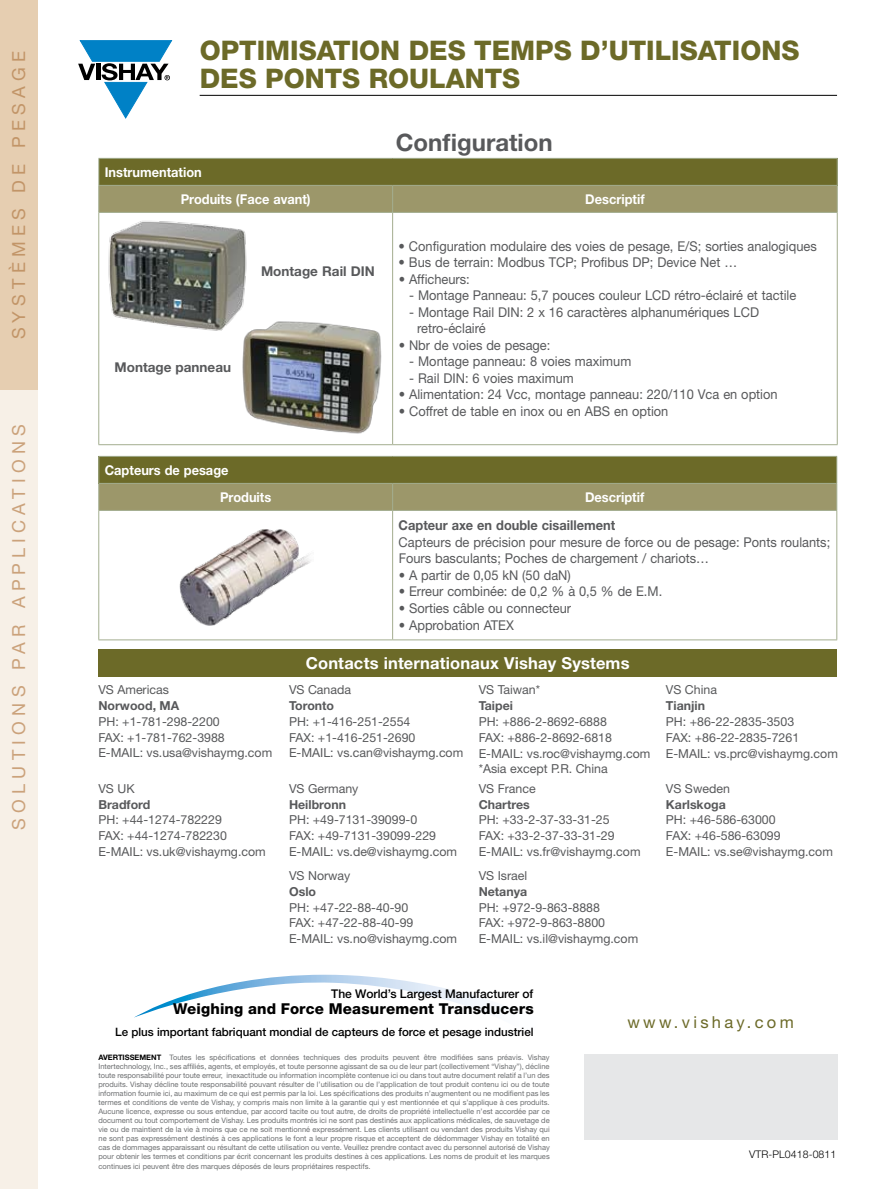
<style>
.page{position:relative;width:891px;height:1189px;background:#fff}
.page>*{position:absolute;margin:0;border:0;box-sizing:border-box;transform-origin:0 0}
.t1{font:800 27px/28.5px "Helvetica Neue LT Std";color:#6c6a28}
.t2{font:700 24px "Helvetica Neue LT Std";color:#58595b}
.t3{font:18px "Helvetica Neue LT Std";letter-spacing:.295em;color:#cba27b}
.t4{font:18px "Helvetica Neue LT Std";letter-spacing:.285em;color:#c29568}
.t5{font:700 16.5px "Helvetica Neue LT Std";letter-spacing:.01em;color:#fff}
.t6{font:16.5px "Helvetica Neue LT Std";letter-spacing:.2em;color:#6c6a28}
.t7{font:800 15px "Helvetica Neue LT Std";letter-spacing:.01em;color:#000}
.t8{font:13.5px/16.5px "Helvetica Neue LT Std";color:#58595b;scale:.95 1}
.t9{font:700 13.5px/27px "Helvetica Neue LT Std";color:#fff;scale:.95 1}
.t10{font:700 13.5px "Helvetica Neue LT Std";color:#58595b;scale:.95 1}
.t11{font:700 13.5px "Helvetica Neue LT Std";color:#58595b}
.t12{font:12.3px/15.8px "Helvetica Neue LT Std";color:#58595b}
.t13{font:700 12.3px "Helvetica Neue LT Std";color:#58595b}
.t14{font:500 12px "Helvetica Neue LT Std";color:#000}
.t15{font:500 11.55px "Helvetica Neue LT Std";color:#000}
.t16{font:300 10.5px "Helvetica Neue LT Std";letter-spacing:.01em;color:#000}
.t17{font:7.5px/9px "Helvetica Neue LT Std";color:#6d6f71;text-align:justify}
.t18{font:700 7.5px "Helvetica Neue LT Std";color:#000}
</style>
<div class="page">
<div style="left:0;top:0;width:38px;height:390px;background:#e6ceb1"></div>
<div style="left:0;top:390px;width:38px;height:798px;background:#f7f0e7"></div>
<svg style="left:78px;top:40px;width:94px;height:78px"></svg>
<hr style="left:200px;top:95px;width:637px;height:1px;background:#000">
<hr style="left:98px;top:158px;width:295px;height:1px;background:#a3ad8f">
<hr style="left:393px;top:158px;width:445px;height:1px;background:#a3ad8f">
<svg style="left:98px;top:159px;width:740px;height:53px;background:#84814a"></svg>
<hr style="left:98px;top:212px;width:295px;height:1px;background:#a3ad8f">
<hr style="left:98px;top:213px;width:1px;height:231px;background:#a3ad8f">
<hr style="left:393px;top:212px;width:445px;height:1px;background:#a3ad8f">
<hr style="left:392px;top:213px;width:1px;height:231px;background:#a3ad8f">
<hr style="left:837px;top:213px;width:1px;height:231px;background:#a3ad8f">
<hr style="left:98px;top:444px;width:295px;height:1px;background:#a3ad8f">
<hr style="left:393px;top:444px;width:445px;height:1px;background:#a3ad8f">
<img style="left:108px;top:221px;width:139px;height:110px">
<img style="left:239px;top:313px;width:143px;height:121px">
<div style="left:98px;top:649px;width:739px;height:27px;background:#6c6a28"></div>
<svg style="left:98px;top:456px;width:739px;height:54px;background:#85824b"></svg>
<hr style="left:98px;top:510px;width:295px;height:1px;background:#a3ad8f">
<hr style="left:98px;top:510px;width:1px;height:129px;background:#a3ad8f">
<hr style="left:393px;top:510px;width:444px;height:1px;background:#a3ad8f">
<hr style="left:392px;top:510px;width:1px;height:129px;background:#a3ad8f">
<hr style="left:836px;top:510px;width:1px;height:129px;background:#a3ad8f">
<hr style="left:98px;top:639px;width:295px;height:1px;background:#a3ad8f">
<hr style="left:393px;top:639px;width:444px;height:1px;background:#a3ad8f">
<img style="left:179px;top:529px;width:132px;height:97px">
<svg style="left:134px;top:974px;width:346px;height:44px"></svg>
<div style="left:584px;top:1054px;width:253px;height:85px;background:#e6e7e8"></div>
<h3 class="t4" style="left:8px;top:339px;width:287px;rotate:-90deg">Systèmes depesage</h3>
<h3 class="t3" style="left:8px;top:829px;width:404px;rotate:-90deg">Solutionsparapplications</h3>
<h1 class="t1" style="left:200px;top:36px;width:601px">OPTIMISATION DES TEMPS D’UTILISATIONS<br>DES PO NTS RO ULANTS</h1>
<h3 class="t9" style="left:181px;top:158px;width:138px;text-indent:-76px">Instrumentation<br>Produits (Face avant)</h3>
<h3 class="t11" style="left:261px;top:263px;width:99px">Montage Rail DIN</h3>
<h3 class="t11" style="left:114px;top:359px;width:118px">Montage panneau</h3>
<h3 class="t9" style="left:220px;top:456px;width:55px;text-indent:-115px">Capteurs de pesage<br>Produits</h3>
<h2 class="t2" style="left:396px;top:127px;width:158px">Configuration</h2>
<h3 class="t9" style="left:585px;top:185px;width:64px">Descriptif</h3>
<h3 class="t8" style="left:399px;top:237px;width:442px">• Configuration modulaire des voies de pesage, E/S; sorties analogiques</h3>
<h3 class="t8" style="left:399px;top:254px;width:358px">• Bus de terrain: Modbus TCP; Profibus DP; Device Net …</h3>
<h3 class="t8" style="left:399px;top:270px;width:76px">• Afficheurs:</h3>
<h3 class="t8" style="left:409px;top:287px;width:409px">- Montage Panneau: 5,7 pouces couleur LCD rétro-éclairé et tactile</h3>
<h3 class="t8" style="left:409px;top:303px;width:97px">- Montage Rail DIN</h3>
<h3 class="t8" style="left:520px;top:303px;width:248px">: 2 x 16 caractères alphanumériques LCD</h3>
<h3 class="t8" style="left:417px;top:320px;width:74px">retro-éclairé</h3>
<h3 class="t8" style="left:399px;top:336px;width:161px">• N br de voies de pesage:</h3>
<h3 class="t8" style="left:409px;top:353px;width:235px">- Montage panneau: 8 voies maximum</h3>
<h3 class="t8" style="left:409px;top:369px;width:40px">- Rail DIN</h3>
<h3 class="t8" style="left:465px;top:369px;width:116px">: 6 voies maximum</h3>
<h3 class="t8" style="left:399px;top:386px;width:400px">• Alimentation: 24 Vcc, montage panneau: 220/110 Vca en option</h3>
<h3 class="t8" style="left:399px;top:402px;width:285px">• Coffret de table en inox ou en ABS en option</h3>
<h3 class="t9" style="left:585px;top:483px;width:64px">Descriptif</h3>
<h3 class="t10" style="left:399px;top:517px;width:229px">Capteur axe en double cisaillement</h3>
<h3 class="t8" style="left:399px;top:533px;width:456px">Capteurs de précision pour mesure de force ou de pesage: Ponts roulants;<br>Fours basculants; Poches de chargement / chariots…</h3>
<h3 class="t8" style="left:399px;top:566px;width:183px">• A partir de 0,05 kN (50 daN)</h3>
<h3 class="t8" style="left:399px;top:583px;width:279px">• Erreur combinée: de 0,2 % à 0,5 % de E.M.</h3>
<h3 class="t8" style="left:399px;top:599px;width:183px">• Sorties câble ou connecteur</h3>
<h3 class="t8" style="left:399px;top:616px;width:123px">• Approbation ATEX</h3>
<h3 class="t12" style="left:98px;top:681px;width:72px">VS Americas</h3>
<h3 class="t13" style="left:98px;top:698px;width:72px">Norwood, MA</h3>
<h3 class="t12" style="left:98px;top:713px;width:175px">PH: +1-781-298-2200<br>FAX: +1-781-762-3988<br>E-MAIL: vs.usa@vishaymg.com</h3>
<h3 class="t12" style="left:98px;top:780px;width:38px">VS UK</h3>
<h3 class="t13" style="left:98px;top:796px;width:54px">Bradford</h3>
<h3 class="t12" style="left:98px;top:811px;width:169px">PH: +44-1274-782229<br>FAX: +44-1274-782230<br>E-MAIL: vs.uk@vishaymg.com</h3>
<h3 class="t5" style="left:306px;top:653px;width:325px">Contacts internationaux Vishay Systems</h3>
<h3 class="t12" style="left:289px;top:681px;width:64px">VS Canada</h3>
<h3 class="t13" style="left:289px;top:698px;width:47px">Toronto</h3>
<h3 class="t12" style="left:289px;top:713px;width:176px">PH: +1-416-251-2554<br>FAX: +1-416-251-2690<br>E-MAIL: vs.can@vishaymg.com</h3>
<h3 class="t12" style="left:289px;top:780px;width:71px">VS Germany</h3>
<h3 class="t13" style="left:289px;top:796px;width:59px">Heilbronn</h3>
<h3 class="t12" style="left:289px;top:811px;width:170px">PH: +49-7131-39099-0<br>FAX: +49-7131-39099-229<br>E-MAIL: vs.de@vishaymg.com</h3>
<h3 class="t12" style="left:289px;top:867px;width:63px">VS N orway</h3>
<h3 class="t13" style="left:289px;top:883px;width:29px">Oslo</h3>
<h3 class="t12" style="left:289px;top:898px;width:170px">PH: +47-22-88-40-90<br>FAX: +47-22-88-40-99<br>E-MAIL: vs.no@vishaymg.com</h3>
<h3 class="t12" style="left:479px;top:681px;width:63px">VS Taiwan*</h3>
<h3 class="t13" style="left:479px;top:698px;width:36px">Taipei</h3>
<h3 class="t12" style="left:479px;top:713px;width:173px">PH: +886-2-8692-6888<br>FAX: +886-2-8692-6818<br>E-MAIL: vs.roc@vishaymg.com *Asia except P.R. China</h3>
<h3 class="t12" style="left:479px;top:780px;width:59px">VS France</h3>
<h3 class="t13" style="left:479px;top:796px;width:53px">Chartres</h3>
<h3 class="t12" style="left:479px;top:811px;width:163px">PH: +33-2-37-33-31-25<br>FAX: +33-2-37-33-31-29<br>E-MAIL: vs.fr@vishaymg.com</h3>
<h3 class="t12" style="left:479px;top:867px;width:50px">VS I srael</h3>
<h3 class="t13" style="left:479px;top:883px;width:50px">Netanya</h3>
<h3 class="t12" style="left:479px;top:898px;width:161px">PH: +972-9-863-8888<br>FAX: +972-9-863-8800<br>E-MAIL: vs.il@vishaymg.com</h3>
<h3 class="t12" style="left:666px;top:681px;width:53px">VS China</h3>
<h3 class="t13" style="left:666px;top:698px;width:41px">Tianjin</h3>
<h3 class="t12" style="left:666px;top:713px;width:173px">PH: +86-22-2835-3503<br>FAX: +86-22-2835-7261<br>E-MAIL: vs.prc@vishaymg.com</h3>
<h3 class="t12" style="left:666px;top:780px;width:65px">VS Sweden</h3>
<h3 class="t13" style="left:666px;top:796px;width:62px">Karlskoga</h3>
<h3 class="t12" style="left:666px;top:811px;width:168px">PH: +46-586-63000<br>FAX: +46-586-63099<br>E-MAIL: vs.se@vishaymg.com</h3>
<h3 class="t14" style="left:331px;top:986px;width:204px">The World’s Largest Manufacturer of</h3>
<h3 class="t15" style="left:115px;top:1024px;width:420px">Le plus important fabriquant mondial de capteurs de force et pesage industriel</h3>
<h3 class="t7" style="left:173px;top:999px;width:362px">WEIGHING AND FORCE MEASUREMENT TRANSDUCERS</h3>
<p class="t17" style="left:98px;top:1052px;width:453px;text-indent:71px">Toutes les spécifications et données techniques des produits peuvent être modifiées sans préavis. Vishay I ntertechnology, I nc., ses affiliés, agents, et employés, et toute personne agissant de sa ou de leur part (collectivement “Vishay”), décline toute responsabilité pour toute erreur, inexactitude ou information incomplète contenue ici ou dans tout autre document relatif a l’un des produits. Vishay décline toute responsabilité pouvant résulter de l’utilisation ou de l’application de tout produit contenu ici ou de toute information fournie ici, au maximum de ce qui est permis par la loi. Les spécifications des produits n’augmentent ou ne modifient pas les termes et conditions de vente de Vishay, y compris mais non limite à la garantie qui y est mentionnée et qui s’applique à ces produits.<br>Aucune licence, expresse ou sous entendue, par accord tacite ou tout autre, de droits de propriété intellectuelle n’est accordée par ce document ou tout comportement de Vishay. Les produits montrés ici ne sont pas destinés aux applications médicales, de sauvetage de vie ou de maintient de la vie à moins que ce ne soit mentionné expressément. Les clients utilisant ou vendant des produits Vishay qui ne sont pas expressément destinés à ces applications le font a leur propre risque et acceptent de dédommager Vishay en totalité en cas de dommages apparaissant ou résultant de cette utilisation ou vente. Veuillez prendre contact avec du personnel autorisé de Vishay pour obtenir les termes et conditions par écrit concernant les produits destines à ces applications. Les noms de produit et les marques continues ici peuvent être des marques déposés de leurs propriétaires respectifs.</p>
<p class="t18" style="left:98px;top:1052px;width:16px">AVERTISSEMENT</p>
<h3 class="t6" style="left:627px;top:1011px;width:168px">www.vishay.com</h3>
<h3 class="t16" style="left:749px;top:1147px;width:89px">VTR-PL0418-0811</h3>
</div>
